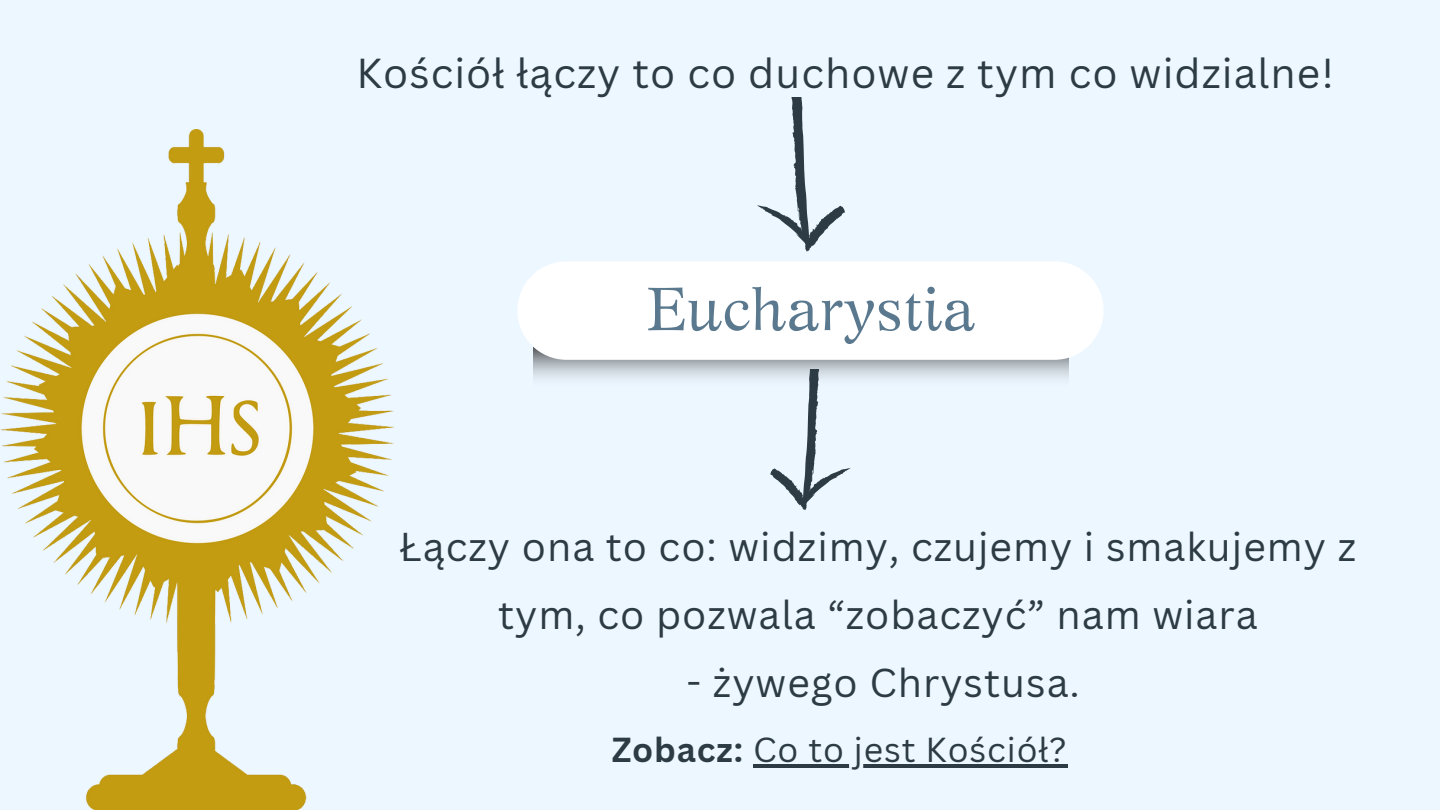
<style>
.page{position:relative;width:1440px;height:810px;background:#edf7ff}
.page>*{position:absolute;margin:0;border:0;box-sizing:border-box;transform-origin:0 0}
.t1{font:61.3px "GFS Artemisia";color:#5a798f}
.t2{font:40.8px "Canva Sans";letter-spacing:.025em;color:#2d3b44}
.t3{font:39.2px/68.1px "Canva Sans";letter-spacing:.025em;color:#2d3b44;text-align:center}
.t4{font:33.8px "Canva Sans";letter-spacing:.025em;color:#2d3b44}
.s1{font-weight:700}
</style>
<div class="page">
<img style="left:533px;top:348px;width:536px;height:31px">
<div style="left:517px;top:261px;width:587px;height:99px;background:#fff;border-radius:49px"></div>
<img style="left:0;top:130px;width:394px;height:680px">
<svg style="left:770px;top:370px;width:81px;height:140px"></svg>
<hr style="left:753px;top:764px;width:315px;height:4px;background:#2d3b44">
<svg style="left:757px;top:97px;width:88px;height:155px"></svg>
<p class="t2" style="left:356px;top:45px;width:979px">Kościół łączy to co duchowe z tym co widzialne!</p>
<p class="t1" style="left:645px;top:287px;width:332px">Eucharystia</p>
<p class="t3" style="left:400px;top:512px;width:958px">Łączy ona to co: widzimy, czujemy i smakujemy z tym, co pozwala “zobaczyć” nam wiara</p>
<p class="t3" style="left:687px;top:648px;width:395px">- żywego Chrystusa.</p>
<p class="t4" style="left:612px;top:726px;width:456px"><span class="s1">Zobacz:</span> Co to jest Kościół?</p>
</div>
